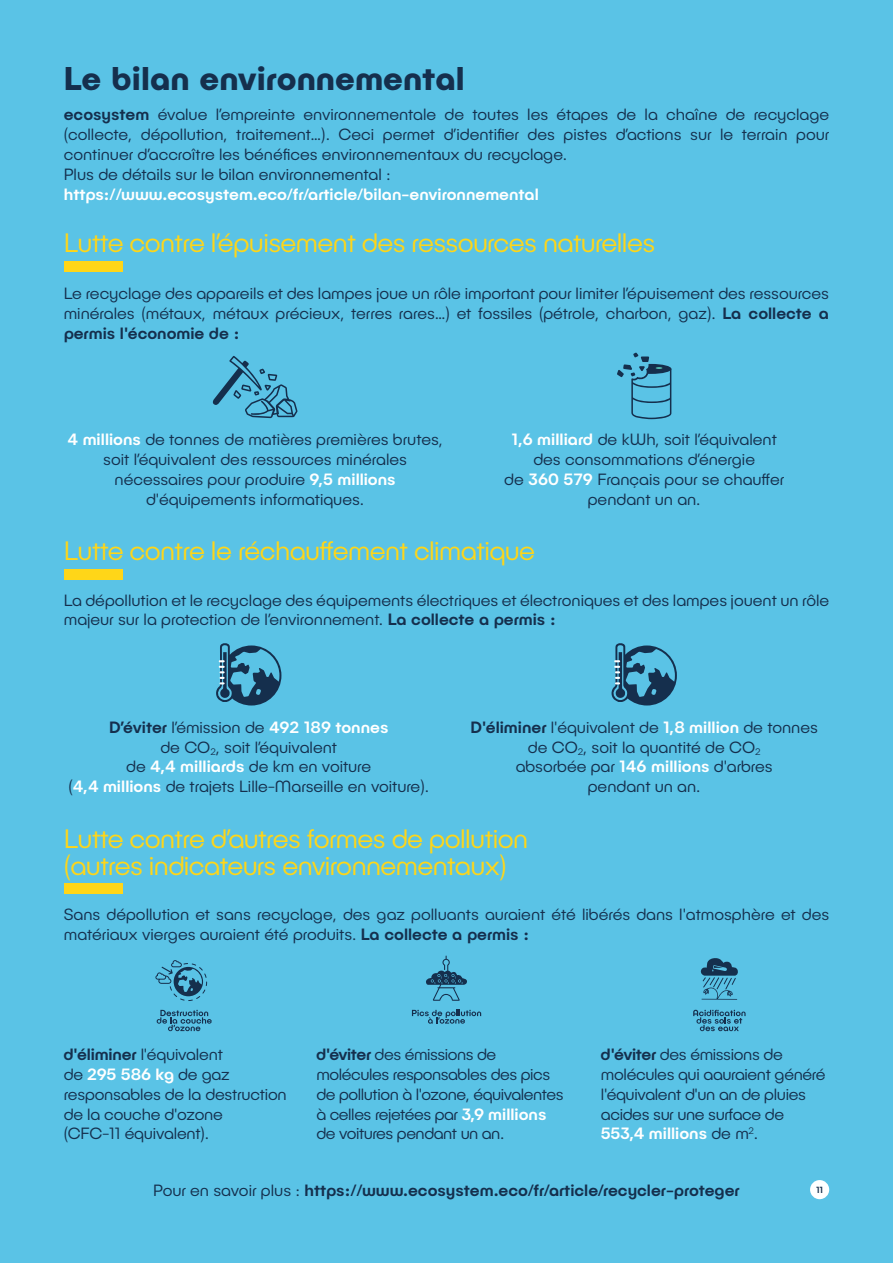
<style>
.page{position:relative;width:893px;height:1263px;background:#5ac3e6}
.page>*{position:absolute;margin:0;border:0;box-sizing:border-box;transform-origin:0 0}
.t1{font:700 33px "Publica Play";color:#152f4d}
.t2{font:300 27px/27px "Publica Play";letter-spacing:-.02em;color:#ffd618}
.t3{font:300 16.5px/19.8px "Publica Play";color:#152f4d}
.t4{font:300 16.5px/19.8px "Publica Play";letter-spacing:-.025em;color:#152f4d}
.t5{font:300 16.5px/19.8px "Publica Play";letter-spacing:-.02em;color:#152f4d}
.t6{font:500 16.5px "Publica Play";color:#152f4d}
.t7{font:500 16.5px "Publica Play";color:#fff}
.t8{font:500 9px "Publica Play";color:#152f4d}
.s1{font-weight:500}
.s2{font-weight:500;color:#fff}
.s3{font-weight:300}
</style>
<div class="page">
<div style="left:64px;top:261px;width:58px;height:11px;background:#ffd618"></div>
<div style="left:64px;top:883px;width:58px;height:11px;background:#ffd618"></div>
<svg style="left:212px;top:356px;width:85px;height:62px"></svg>
<svg style="left:617px;top:353px;width:54px;height:66px"></svg>
<div style="left:64px;top:569px;width:58px;height:10px;background:#ffd618"></div>
<svg style="left:216px;top:643px;width:65px;height:62px"></svg>
<svg style="left:611px;top:643px;width:66px;height:62px"></svg>
<svg style="left:693px;top:1010px;width:53px;height:21px"></svg>
<svg style="left:700px;top:958px;width:38px;height:42px"></svg>
<svg style="left:426px;top:955px;width:41px;height:46px"></svg>
<svg style="left:412px;top:1010px;width:69px;height:14px"></svg>
<svg style="left:157px;top:1010px;width:55px;height:21px"></svg>
<svg style="left:155px;top:960px;width:52px;height:41px"></svg>
<div style="left:810px;top:1180px;width:19px;height:19px;background:#fff;border-radius:50%"></div>
<h1 class="t1" style="left:64px;top:57px;width:402px">Le bilan environnemental</h1>
<p class="t3" style="left:64px;top:104px;width:767px"><span class="s1">ecosystem</span> évalue l’empreinte environnementale de toutes les étapes de la chaîne de recyclage (collecte, dépollution, traitement…). Ceci permet d’identifier des pistes d’actions sur le terrain pour continuer d’accroître les bénéfices environnementaux du recyclage.<br>Plus de détails sur le bilan environnemental :</p>
<p class="t7" style="left:64px;top:183px;width:477px">https://www.ecosystem.eco/fr/article/bilan-environnemental</p>
<h2 class="t2" style="left:64px;top:229px;width:593px">Lutte contre l’épuisement des ressources naturelles</h2>
<p class="t3" style="left:64px;top:283px;width:767px;text-align:justify">Le recyclage des appareils et des lampes joue un rôle important pour limiter l’épuisement des ressources minérales (métaux, métaux précieux, terres rares…) et fossiles (pétrole, charbon, gaz). <span class="s1">La collecte a permis l'économie de :</span></p>
<p class="t3" style="left:67px;top:429px;width:377px;text-align:center"><span class="s2">4 millions</span> de tonnes de matières premières brutes, soit l’équivalent des ressources minérales nécessaires pour produire <span class="s2">9,5 millions </span>d'équipements informatiques.</p>
<p class="t3" style="left:504px;top:429px;width:281px;text-align:center"><span class="s2">1,6 milliard</span> de kWh, soit l’équivalent des consommations d’énergie<br>de <span class="s2">360 579</span> Français pour se chauffer pendant un an.</p>
<h2 class="t2" style="left:64px;top:537px;width:473px">Lutte contre le réchauffement climatique</h2>
<p class="t3" style="left:64px;top:589px;width:767px">La dépollution et le recyclage des équipements électriques et électroniques et des lampes jouent un rôle majeur sur la protection de l’environnement. <span class="s1">La collecte a permis :</span></p>
<p class="t3" style="left:68px;top:717px;width:362px;text-align:center"><span class="s1">D’éviter</span> l’émission de <span class="s2">492 189 tonnes<br></span>de CO<sub>2</sub>, soit l’équivalent<br>de <span class="s2">4,4 milliards</span> de km en voiture<br>(<span class="s2">4,4 millions</span> de trajets Lille-Marseille en voiture).</p>
<p class="t3" style="left:470px;top:717px;width:349px;text-align:center"><span class="s1">D'éliminer</span> l'équivalent de <span class="s2">1,8 million</span> de tonnes de CO<sub>2</sub>, soit la quantité de CO<sub>2<br></sub>absorbée par <span class="s2">146 millions</span> d'arbres<br>pendant un an.</p>
<h2 class="t2" style="left:64px;top:824px;width:466px">Lutte contre d’autres formes de pollution (autres indicateurs environnementaux)</h2>
<p class="t3" style="left:64px;top:904px;width:767px">Sans dépollution et sans recyclage, des gaz polluants auraient été libérés dans l'atmosphère et des matériaux vierges auraient été produits. <span class="s1">La collecte a permis :</span></p>
<p class="t3" style="left:64px;top:1044px;width:224px"><span class="s1">d'éliminer</span> l'équivalent<br>de <span class="s2">295 586 kg</span> de gaz responsables de la destruction de la couche d'ozone<br>(CFC-11 équivalent).</p>
<p class="t4" style="left:316px;top:1044px;width:249px"><span class="s1">d'éviter</span> des émissions de molécules responsables des pics de pollution à l'ozone, équivalentes à celles rejetées par <span class="s2">3,9 millions </span>de voitures pendant un an.</p>
<p class="t5" style="left:601px;top:1044px;width:226px"><span class="s1">d'éviter</span> des émissions de molécules qui aauraient généré l'équivalent d'un an de pluies acides sur une surface de<br><span class="s2">553,4 millions</span> de m<sup>2</sup>.</p>
<p class="t6" style="left:153px;top:1180px;width:588px"><span class="s3">Pour en savoir plus :</span> https://www.ecosystem.eco/fr/article/recycler-proteger</p>
<p class="t8" style="left:816px;top:1184px;width:9px">11</p>
</div>
